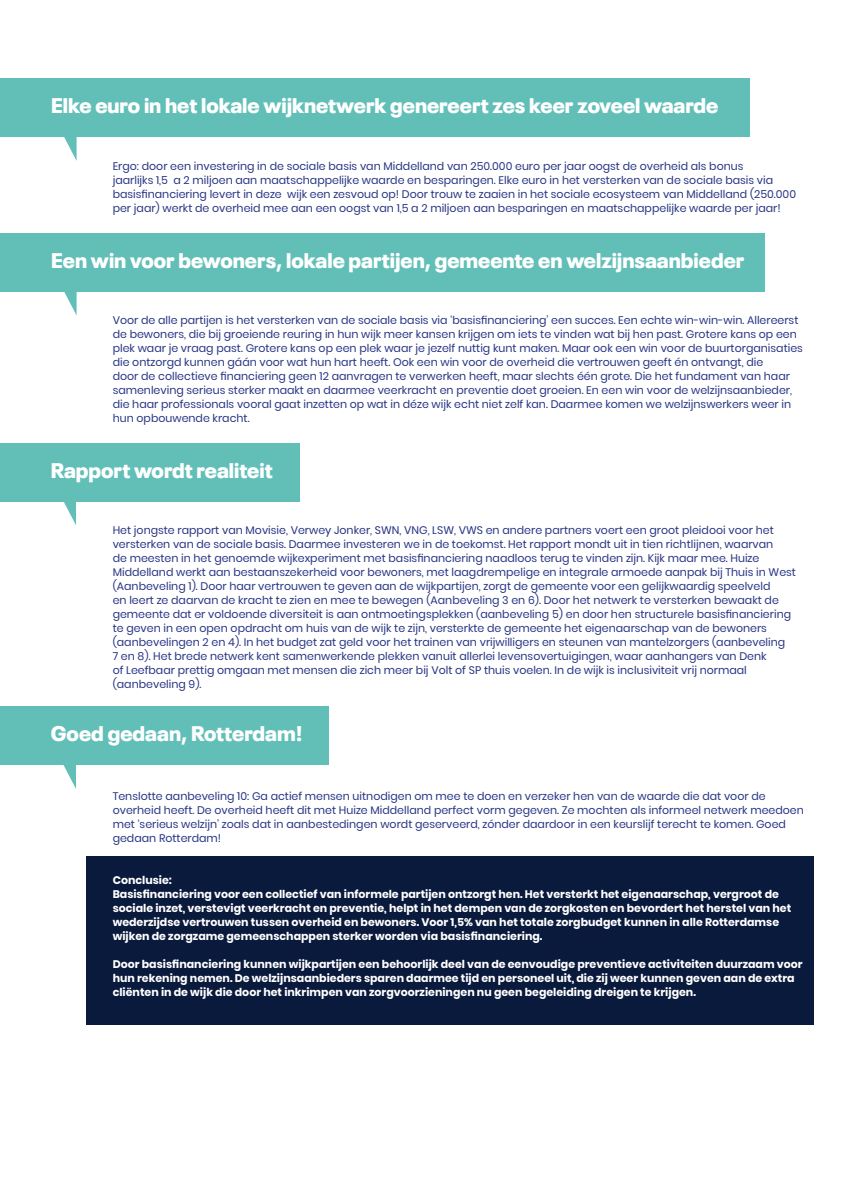
<style>
.page{position:relative;width:842px;height:1191px;background:#fff}
.page>*{position:absolute;margin:0;border:0;box-sizing:border-box;transform-origin:0 0}
.t1{font:900 21.1px "Neue Plak";color:#fff}
.t2{font:11px/14px "Poppins";color:#283583}
.t3{font:700 11px/14px "Poppins";color:#fff}
</style>
<div class="page">
<div style="left:86px;top:856px;width:728px;height:168px;background:#0a1a3d"></div>
<div style="left:0;top:79px;width:750px;height:58px;background:#61bfb8"></div>
<svg style="left:64px;top:137px;width:13px;height:24px"></svg>
<div style="left:0;top:233px;width:764px;height:58px;background:#61bfb8"></div>
<svg style="left:62px;top:291px;width:15px;height:24px"></svg>
<div style="left:0;top:443px;width:299px;height:58px;background:#61bfb8"></div>
<svg style="left:61px;top:501px;width:15px;height:24px"></svg>
<div style="left:0;top:707px;width:328px;height:58px;background:#61bfb8"></div>
<svg style="left:63px;top:765px;width:13px;height:24px"></svg>
<p class="t1" style="left:51px;top:89px;width:669px">Elke euro in het lokale wijknetwerk genereert zes keer zoveel waarde</p>
<p class="t2" style="left:113px;top:159px;width:685px">Ergo: door een investering in de sociale basis van Middelland van 250.000 euro per jaar oogst de overheid als bonus<br>jaarlijks 1,5 a 2 miljoen aan maatschappelijke waarde en besparingen. Elke euro in het versterken van de sociale basis via basisfinanciering levert in deze wijk een zesvoud op! Door trouw te zaaien in het sociale ecosysteem van Middelland (250.000 per jaar) werkt de overheid mee aan een oogst van 1,5 a 2 miljoen aan besparingen en maatschappelijke waarde per jaar!</p>
<p class="t1" style="left:51px;top:243px;width:695px">Een win voor bewoners, lokale partijen, gemeente en welzijnsaanbieder</p>
<p class="t2" style="left:113px;top:313px;width:692px">Voor de alle partijen is het versterken van de sociale basis via ‘basisfinanciering’ een succes. Een echte win-win-win. Allereerst de bewoners, die bij groeiende reuring in hun wijk meer kansen krijgen om iets te vinden wat bij hen past. Grotere kans op een plek waar je vraag past. Grotere kans op een plek waar je jezelf nuttig kunt maken. Maar ook een win voor de buurtorganisaties die ontzorgd kunnen gáán voor wat hun hart heeft. Ook een win voor de overheid die vertrouwen geeft én ontvangt, die<br>door de collectieve financiering geen 12 aanvragen te verwerken heeft, maar slechts één grote. Die het fundament van haar samenleving serieus sterker maakt en daarmee veerkracht en preventie doet groeien. En een win voor de welzijnsaanbieder, die haar professionals vooral gaat inzetten op wat in déze wijk echt niet zelf kan. Daarmee komen we welzijnswerkers weer in hun opbouwende kracht.</p>
<p class="t1" style="left:51px;top:453px;width:223px">Rapport wordt realiteit</p>
<p class="t2" style="left:113px;top:523px;width:685px">Het jongste rapport van Movisie, Verwey Jonker, SWN, VNG, LSW, VWS en andere partners voert een groot pleidooi voor het versterken van de sociale basis. Daarmee investeren we in de toekomst. Het rapport mondt uit in tien richtlijnen, waarvan<br>de meesten in het genoemde wijkexperiment met basisfinanciering naadloos terug te vinden zijn. Kijk maar mee. Huize Middelland werkt aan bestaanszekerheid voor bewoners, met laagdrempelige en integrale armoede aanpak bij Thuis in West (Aanbeveling 1). Door haar vertrouwen te geven aan de wijkpartijen, zorgt de gemeente voor een gelijkwaardig speelveld<br>en leert ze daarvan de kracht te zien en mee te bewegen (Aanbeveling 3 en 6). Door het netwerk te versterken bewaakt de gemeente dat er voldoende diversiteit is aan ontmoetingsplekken (aanbeveling 5) en door hen structurele basisfinanciering te geven in een open opdracht om huis van de wijk te zijn, versterkte de gemeente het eigenaarschap van de bewoners (aanbevelingen 2 en 4). In het budget zat geld voor het trainen van vrijwilligers en steunen van mantelzorgers (aanbeveling<br>7 en 8). Het brede netwerk kent samenwerkende plekken vanuit allerlei levensovertuigingen, waar aanhangers van Denk<br>of Leefbaar prettig omgaan met mensen die zich meer bij Volt of SP thuis voelen. In de wijk is inclusiviteit vrij normaal (aanbeveling 9).</p>
<p class="t1" style="left:51px;top:716px;width:253px">Goed gedaan, Rotterdam!</p>
<p class="t2" style="left:113px;top:789px;width:693px">Tenslotte aanbeveling 10: Ga actief mensen uitnodigen om mee te doen en verzeker hen van de waarde die dat voor de overheid heeft. De overheid heeft dit met Huize Middelland perfect vorm gegeven. Ze mochten als informeel netwerk meedoen met ‘serieus welzijn’ zoals dat in aanbestedingen wordt geserveerd, zónder daardoor in een keurslijf terecht te komen. Goed gedaan Rotterdam!</p>
<p class="t3" style="left:113px;top:873px;width:61px">Conclusie:</p>
<p class="t3" style="left:113px;top:887px;width:680px">Basisfinanciering voor een collectief van informele partijen ontzorgt hen. Het versterkt het eigenaarschap, vergroot de sociale inzet, verstevigt veerkracht en preventie, helpt in het dempen van de zorgkosten en bevordert het herstel van het wederzijdse vertrouwen tussen overheid en bewoners. Voor 1,5% van het totale zorgbudget kunnen in alle Rotterdamse wijken de zorgzame gemeenschappen sterker worden via basisfinanciering.</p>
<p class="t3" style="left:113px;top:957px;width:691px">Door basisfinanciering kunnen wijkpartijen een behoorlijk deel van de eenvoudige preventieve activiteiten duurzaam voor hun rekening nemen. De welzijnsaanbieders sparen daarmee tijd en personeel uit, die zij weer kunnen geven aan de extra cliënten in de wijk die door het inkrimpen van zorgvoorzieningen nu geen begeleiding dreigen te krijgen.</p>
</div>
